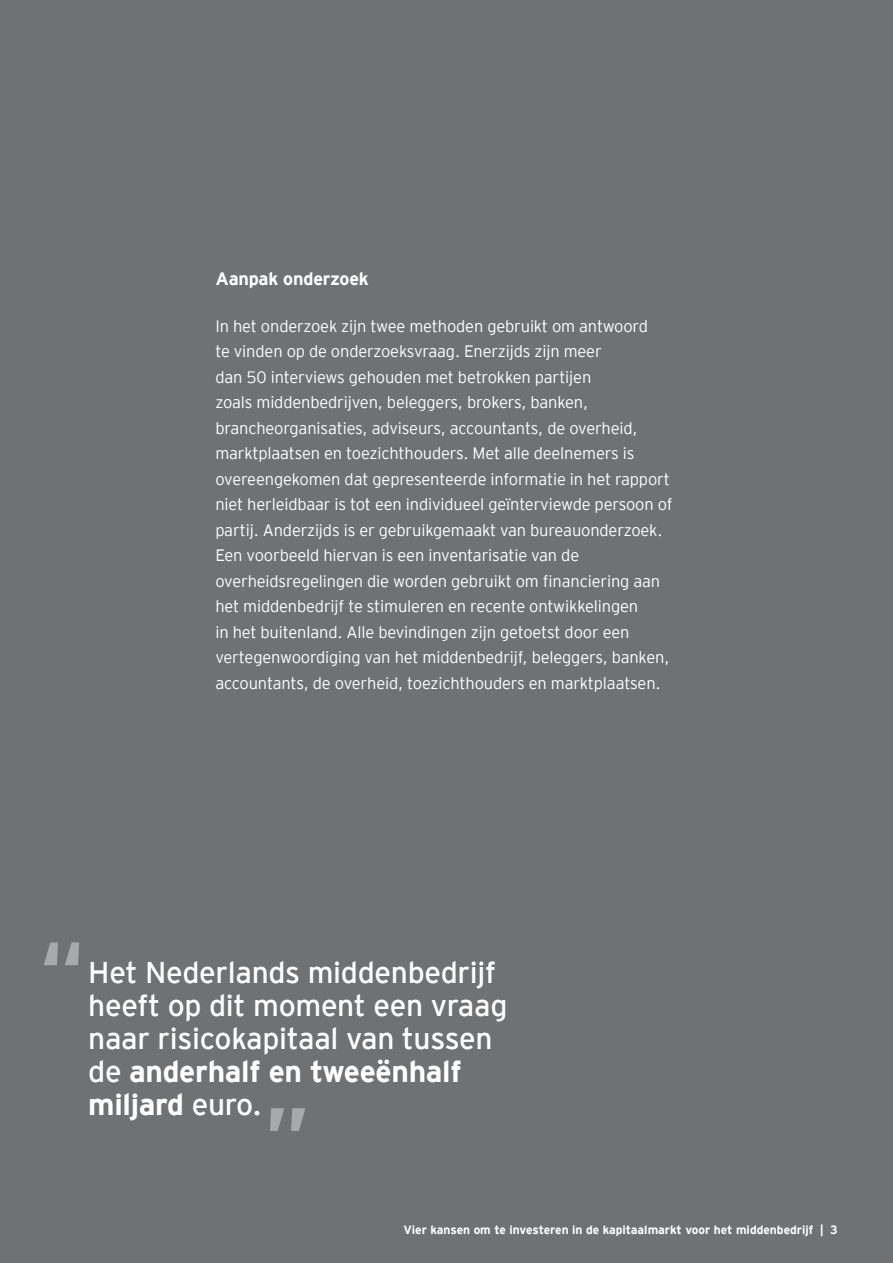
<style>
.page{position:relative;width:893px;height:1263px;background:#707173}
.page>*{position:absolute;margin:0;border:0;box-sizing:border-box;transform-origin:0 0}
.K-Body_copy{font:700 81px "EY Interstate";color:#a8a9ad}
.t1{font:30px/33px "EY Interstate";letter-spacing:-.01em;color:#fff}
.G-Header_2{font:700 18px "EY Interstate";letter-spacing:-.01em;color:#fff}
.J_-_Intro{font:300 16.5px/25.5px "EY Interstate";letter-spacing:-.01em;color:#fff}
.P-Page_footer{font:700 12px "EY Interstate";color:#fff}
.s1{font-weight:700}
</style>
<div class="page">
<p class="G-Header_2" style="left:215px;top:266px;width:155px">Aanpak onderzoek</p>
<p class="J_-_Intro" style="left:215px;top:312px;width:459px">In het onderzoek zijn twee methoden gebruikt om antwoord<br>te vinden op de onderzoeksvraag. Enerzijds zijn meer<br>dan 50 interviews gehouden met betrokken partijen<br>zoals middenbedrijven, beleggers, brokers, banken, brancheorganisaties, adviseurs, accountants, de overheid, marktplaatsen en toezichthouders. Met alle deelnemers is overeengekomen dat gepresenteerde informatie in het rapport niet herleidbaar is tot een individueel geïnterviewde persoon of partij. Anderzijds is er gebruikgemaakt van bureauonderzoek.<br>Een voorbeeld hiervan is een inventarisatie van de overheidsregelingen die worden gebruikt om financiering aan het middenbedrijf te stimuleren en recente ontwikkelingen<br>in het buitenland. Alle bevindingen zijn getoetst door een vertegenwoordiging van het middenbedrijf, beleggers, banken, accountants, de overheid, toezichthouders en marktplaatsen.</p>
<p class="K-Body_copy" style="left:40px;top:912px;width:45px">“</p>
<p class="t1" style="left:88px;top:954px;width:421px">Het Nederlands middenbedrijf heeft op dit moment een vraag naar risicokapitaal van tussen de <span class="s1">anderhalf en tweeënhalf miljard</span> euro.</p>
<p class="K-Body_copy" style="left:265px;top:1078px;width:45px">”</p>
<p class="P-Page_footer" style="left:403px;top:1221px;width:436px">Vier kansen om te investeren in de kapitaalmarkt voor het middenbedrijf | 3</p>
</div>
